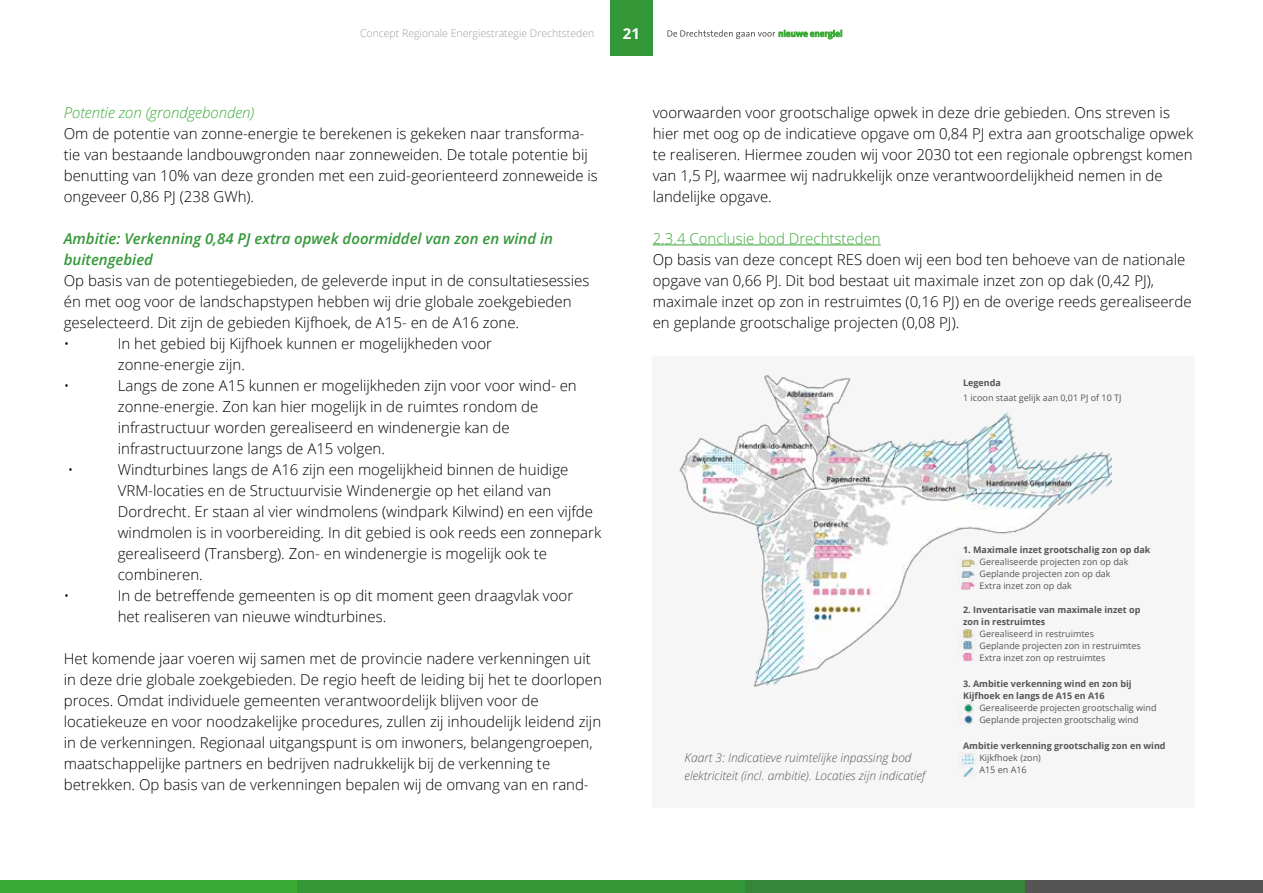
<style>
.page{position:relative;width:1263px;height:893px;background:#fff}
.page>*{position:absolute;margin:0;border:0;box-sizing:border-box;transform-origin:0 0}
.t1{font:300 15px/21px "Open Sans";color:#000}
.t2{font:italic 600 15px/21px "Open Sans";color:#349839}
.t3{font:300 15px "Open Sans";color:#3aaa37}
.t4{font:italic 300 15px "Open Sans";color:#3aaa37}
.t5{font:700 15px "Open Sans";color:#fff}
.t6{font:italic 300 12px/18px "Open Sans";color:#575756}
.t7{font:300 10.5px "Open Sans";color:#9d9d9c}
.t8{font:9px/12px "Open Sans";color:#565555}
.t9{font:700 9px/12px "Open Sans";color:#565555}
</style>
<div class="page">
<div style="left:0;top:880px;width:1263px;height:13px;background:#3aaa35"></div>
<div style="left:298px;top:880px;width:965px;height:13px;background:#349839"></div>
<div style="left:745px;top:880px;width:518px;height:13px;background:#358638"></div>
<div style="left:1025px;top:880px;width:238px;height:13px;background:#565555"></div>
<div style="left:610px;top:0;width:43px;height:56px;background:#349839"></div>
<svg style="left:667px;top:29px;width:175px;height:11px"></svg>
<div style="left:653px;top:356px;width:542px;height:452px;background:#f6f6f6"></div>
<img style="left:679px;top:375px;width:432px;height:312px">
<div style="left:1071px;top:517px;width:113px;height:197px;background:#f6f6f6"></div>
<hr style="left:653px;top:245px;width:228px;height:1px;background:#3aaa37">
<img style="left:959px;top:557px;width:18px;height:35px">
<img style="left:959px;top:629px;width:18px;height:35px">
<img style="left:964px;top:704px;width:10px;height:20px">
<img style="left:959px;top:752px;width:15px;height:25px">
<p class="t7" style="left:360px;top:26px;width:236px">Concept Regionale Energiestrategie Drechtsteden</p>
<p class="t5" style="left:623px;top:23px;width:19px">21</p>
<p class="t4" style="left:64px;top:102px;width:192px">Potentie zon (grondgebonden)</p>
<p class="t1" style="left:64px;top:122px;width:536px">Om de potentie van zonne-energie te berekenen is gekeken naar transforma&shy;tie van bestaande landbouwgronden naar zonneweiden. De totale potentie bij benutting van 10% van deze gronden met een zuid-georienteerd zonneweide is ongeveer 0,86 PJ (238 GWh).</p>
<p class="t2" style="left:64px;top:228px;width:491px">Ambitie: Verkenning 0,84 PJ extra opwek doormiddel van zon en wind in buitengebied</p>
<p class="t1" style="left:64px;top:269px;width:527px">Op basis van de potentiegebieden, de geleverde input in de consultatiesessies én met oog voor de landschapstypen hebben wij drie globale zoekgebieden geselecteerd. Dit zijn de gebieden Kijfhoek, de A15- en de A16 zone.<br>•</p>
<p class="t1" style="left:118px;top:332px;width:376px">In het gebied bij Kijfhoek kunnen er mogelijkheden voor zonne-energie zijn.</p>
<p class="t1" style="left:64px;top:374px;width:7px">•</p>
<p class="t1" style="left:118px;top:374px;width:460px">Langs de zone A15 kunnen er mogelijkheden zijn voor voor wind- en zonne-energie. Zon kan hier mogelijk in de ruimtes rondom de infrastructuur worden gerealiseerd en windenergie kan de infrastructuurzone langs de A15 volgen.</p>
<p class="t1" style="left:68px;top:458px;width:7px">•</p>
<p class="t1" style="left:118px;top:458px;width:485px">Windturbines langs de A16 zijn een mogelijkheid binnen de huidige VRM-locaties en de Structuurvisie Windenergie op het eiland van Dordrecht. Er staan al vier windmolens (windpark Kilwind) en een vijfde windmolen is in voorbereiding. In dit gebied is ook reeds een zonnepark gerealiseerd (Transberg). Zon- en windenergie is mogelijk ook te combineren.</p>
<p class="t1" style="left:64px;top:584px;width:7px">•</p>
<p class="t1" style="left:118px;top:584px;width:457px">In de betreffende gemeenten is op dit moment geen draagvlak voor het realiseren van nieuwe windturbines.</p>
<p class="t1" style="left:64px;top:647px;width:540px">Het komende jaar voeren wij samen met de provincie nadere verkenningen uit in deze drie globale zoekgebieden. De regio heeft de leiding bij het te doorlopen proces. Omdat individuele gemeenten verantwoordelijk blijven voor de locatiekeuze en voor noodzakelijke procedures, zullen zij inhoudelijk leidend zijn in de verkenningen. Regionaal uitgangspunt is om inwoners, belangengroepen, maatschappelijke partners en bedrijven nadrukkelijk bij de verkenning te betrekken. Op basis van de verkenningen bepalen wij de omvang van en rand-</p>
<p class="t1" style="left:653px;top:101px;width:542px">voorwaarden voor grootschalige opwek in deze drie gebieden. Ons streven is hier met oog op de indicatieve opgave om 0,84 PJ extra aan grootschalige opwek te realiseren. Hiermee zouden wij voor 2030 tot een regionale opbrengst komen van 1,5 PJ, waarmee wij nadrukkelijk onze verantwoordelijkheid nemen in de landelijke opgave.</p>
<p class="t3" style="left:653px;top:228px;width:230px">2.3.4 Conclusie bod Drechtsteden</p>
<p class="t1" style="left:653px;top:248px;width:540px">Op basis van deze concept RES doen wij een bod ten behoeve van de nationale opgave van 0,66 PJ. Dit bod bestaat uit maximale inzet zon op dak (0,42 PJ), maximale inzet op zon in restruimtes (0,16 PJ) en de overige reeds gerealiseerde en geplande grootschalige projecten (0,08 PJ).</p>
<p class="t9" style="left:963px;top:376px;width:39px">Legenda</p>
<p class="t8" style="left:963px;top:391px;width:160px">1 icoon staat gelijk aan 0,01 PJ of 10 TJ</p>
<p class="t6" style="left:685px;top:748px;width:242px">Kaart 3: Indicatieve ruimtelijke inpassing bod elektriciteit (incl. ambitie). Locaties zijn indicatief</p>
<p class="t9" style="left:963px;top:544px;width:189px">1. Maximale inzet grootschalig zon op dak</p>
<p class="t8" style="left:979px;top:556px;width:151px">Gerealiseerde projecten zon op dak<br>Geplande projecten zon op dak<br>Extra inzet zon op dak</p>
<p class="t9" style="left:963px;top:603px;width:179px">2. Inventarisatie van maximale inzet op zon in restruimtes</p>
<p class="t8" style="left:979px;top:627px;width:163px">Gerealiseerd in restruimtes<br>Geplande projecten zon in restruimtes<br>Extra inzet zon op restruimtes</p>
<p class="t9" style="left:963px;top:677px;width:170px">3. Ambitie verkenning wind en zon bij<br>Kijfhoek en langs de A15 en A16</p>
<p class="t8" style="left:979px;top:701px;width:179px">Gerealiseerde projecten grootschalig wind<br>Geplande projecten grootschalig wind</p>
<p class="t9" style="left:963px;top:739px;width:204px">Ambitie verkenning grootschalig zon en wind</p>
<p class="t8" style="left:979px;top:751px;width:63px">Kijkfhoek (zon)<br>A15 en A16</p>
</div>
